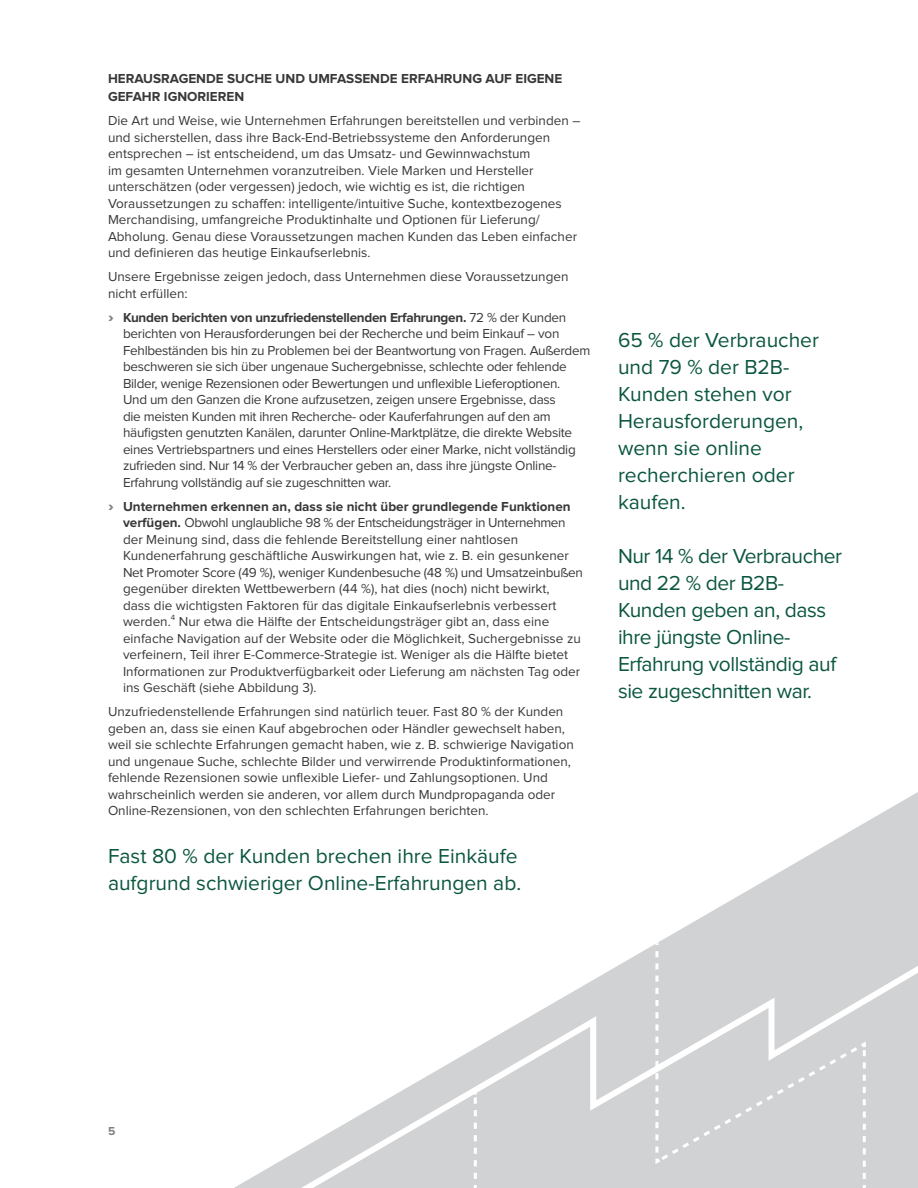
<style>
.page{position:relative;width:918px;height:1188px;background:#fff}
.page>*{position:absolute;margin:0;border:0;box-sizing:border-box;transform-origin:0 0}
.Call-out_blue{font:21px/27px "Proxima Nova";color:#0b5640}
.Call-out_blue-2{font:21px/27px "Proxima Nova";letter-spacing:-.02em;color:#0b5640}
.t1{font:13.5px/16.5px "Proxima Nova";color:#383839}
.t2{font:13.5px/16.5px "Proxima Nova";letter-spacing:-.02em;color:#383839}
.Heading_3{font:700 13.5px/18.8px "Proxima Nova";color:#383839}
.t3{font:700 12px "Proxima Nova";color:#808285}
.s1{font-weight:900;font-size:15px;color:#808285}
.s2{font-weight:700}
</style>
<div class="page">
<svg style="left:234px;top:792px;width:684px;height:396px"></svg>
<svg style="left:291px;top:956px;width:627px;height:232px"></svg>
<svg style="left:474px;top:1091px;width:3px;height:88px"></svg>
<div style="left:654px;top:933px;width:213px;height:246px;background:#d1d2d4"></div>
<p class="Heading_3" style="left:108px;top:69px;width:456px">HERAUSRAGENDE SUCHE UND UMFASSENDE ERFAHRUNG AUF EIGENE<br>GEFAHR IGNORIEREN</p>
<p class="t1" style="left:108px;top:113px;width:474px">Die Art und Weise, wie Unternehmen Erfahrungen bereitstellen und verbinden – und sicherstellen, dass ihre Back-End-Betriebssysteme den Anforderungen entsprechen – ist entscheidend, um das Umsatz- und Gewinnwachstum<br>im gesamten Unternehmen voranzutreiben. Viele Marken und Hersteller unterschätzen (oder vergessen) jedoch, wie wichtig es ist, die richtigen Voraussetzungen zu schaffen: intelligente/intuitive Suche, kontextbezogenes Merchandising, umfangreiche Produktinhalte und Optionen für Lieferung/ Abholung. Genau diese Voraussetzungen machen Kunden das Leben einfacher und definieren das heutige Einkaufserlebnis.</p>
<p class="t1" style="left:108px;top:269px;width:462px">Unsere Ergebnisse zeigen jedoch, dass Unternehmen diese Voraussetzungen nicht erfüllen:</p>
<p class="t2" style="left:123px;top:310px;width:469px;text-indent:-15px"><span class="s1">›</span> <span class="s2">Kunden berichten von unzufriedenstellenden Erfahrungen.</span> 72 % der Kunden berichten von Herausforderungen bei der Recherche und beim Einkauf – von Fehlbeständen bis hin zu Problemen bei der Beantwortung von Fragen. Außerdem beschweren sie sich über ungenaue Suchergebnisse, schlechte oder fehlende Bilder, wenige Rezensionen oder Bewertungen und unflexible Lieferoptionen.<br>Und um den Ganzen die Krone aufzusetzen, zeigen unsere Ergebnisse, dass<br>die meisten Kunden mit ihren Recherche- oder Kauferfahrungen auf den am häufigsten genutzten Kanälen, darunter Online-Marktplätze, die direkte Website eines Vertriebspartners und eines Herstellers oder einer Marke, nicht vollständig zufrieden sind. Nur 14 % der Verbraucher geben an, dass ihre jüngste Online-Erfahrung vollständig auf sie zugeschnitten war.</p>
<p class="t1" style="left:123px;top:499px;width:462px;text-indent:-15px"><span class="s1">›</span> <span class="s2">Unternehmen erkennen an, dass sie nicht über grundlegende Funktionen verfügen.</span> Obwohl unglaubliche 98 % der Entscheidungsträger in Unternehmen der Meinung sind, dass die fehlende Bereitstellung einer nahtlosen Kundenerfahrung geschäftliche Auswirkungen hat, wie z. B. ein gesunkener Net Promoter Score (49 %), weniger Kundenbesuche (48 %) und Umsatzeinbußen gegenüber direkten Wettbewerbern (44 %), hat dies (noch) nicht bewirkt,<br>dass die wichtigsten Faktoren für das digitale Einkaufserlebnis verbessert werden.<sup>4</sup> Nur etwa die Hälfte der Entscheidungsträger gibt an, dass eine einfache Navigation auf der Website oder die Möglichkeit, Suchergebnisse zu verfeinern, Teil ihrer E-Commerce-Strategie ist. Weniger als die Hälfte bietet Informationen zur Produktverfügbarkeit oder Lieferung am nächsten Tag oder ins Geschäft (siehe Abbildung 3).</p>
<p class="t1" style="left:108px;top:704px;width:467px">Unzufriedenstellende Erfahrungen sind natürlich teuer. Fast 80 % der Kunden geben an, dass sie einen Kauf abgebrochen oder Händler gewechselt haben, weil sie schlechte Erfahrungen gemacht haben, wie z. B. schwierige Navigation und ungenaue Suche, schlechte Bilder und verwirrende Produktinformationen, fehlende Rezensionen sowie unflexible Liefer- und Zahlungsoptionen. Und wahrscheinlich werden sie anderen, vor allem durch Mundpropaganda oder Online-Rezensionen, von den schlechten Erfahrungen berichten.</p>
<p class="Call-out_blue" style="left:108px;top:843px;width:415px">Fast 80 % der Kunden brechen ihre Einkäufe aufgrund schwieriger Online-Erfahrungen ab.</p>
<p class="Call-out_blue" style="left:618px;top:327px;width:203px">65 % der Verbraucher und 79 % der B2B-<br>Kunden stehen vor<br>Herausforderungen, wenn sie online recherchieren oder kaufen.</p>
<p class="Call-out_blue-2" style="left:618px;top:543px;width:226px">Nur 14 % der Verbraucher und 22 % der B2B-<br>Kunden geben an, dass ihre jüngste Online-<br>Erfahrung vollständig auf sie zugeschnitten war.</p>
<p class="t3" style="left:108px;top:1125px;width:9px">5</p>
</div>
